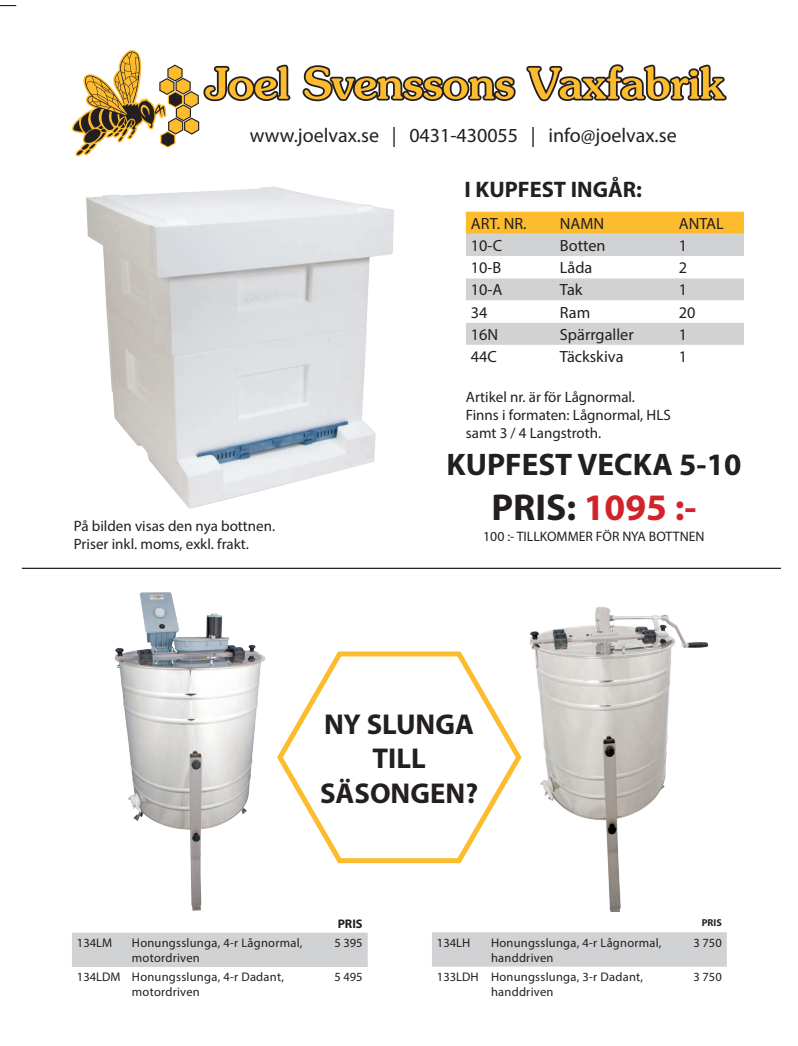
<style>
.page{position:relative;width:798px;height:1046px;background:#fff}
.page>*{position:absolute;margin:0;border:0;box-sizing:border-box;transform-origin:0 0}
.t1{font:700 37.5px "Myriad Pro";color:#d1232a}
.t2{font:700 31.25px "Myriad Pro";color:#231f20}
.t3{font:700 28.75px/34.5px "Myriad Pro";color:#231f20;text-align:center}
.t4{font:700 22.5px "Myriad Pro";color:#231f20}
.t5{font:20px "Myriad Pro";color:#231f20}
.t6{font:16.25px "Myriad Pro";color:#231f20}
.t7{font:15px/18px "Myriad Pro";color:#231f20}
.t8{font:13.75px "Myriad Pro";color:#231f20}
.t9{font:12.5px/15px "Myriad Pro";letter-spacing:.02em;color:#231f20}
.t10{font:700 12.5px "Myriad Pro";color:#231f20}
.t11{font:700 10px "Myriad Pro";color:#231f20}
.s1{color:#231f20}
</style>
<div class="page">
<svg style="left:72px;top:51px;width:654px;height:97px"></svg>
<img style="left:114px;top:592px;width:152px;height:319px">
<div style="left:72px;top:932px;width:295px;height:35px;background:#d1d2d4"></div>
<img style="left:75px;top:148px;width:319px;height:361px">
<svg style="left:465px;top:212px;width:278px;height:133px"></svg>
<div style="left:432px;top:932px;width:294px;height:35px;background:#d1d2d4"></div>
<img style="left:529px;top:607px;width:180px;height:304px">
<hr style="left:22px;top:567px;width:758px;height:2px;background:#231f20">
<svg style="left:277px;top:651px;width:245px;height:213px"></svg>
<svg style="left:0;top:5px;width:16px;height:1px"></svg>
<h3 class="t5" style="left:250px;top:122px;width:428px">www.joelvax.se | 0431-430055 | info@joelvax.se</h3>
<h3 class="t4" style="left:464px;top:174px;width:179px">I KUPFEST INGÅR:</h3>
<h3 class="t6" style="left:470px;top:213px;width:57px">ART. NR.</h3>
<h3 class="t6" style="left:559px;top:213px;width:46px">NAMN</h3>
<h3 class="t6" style="left:678px;top:213px;width:47px">ANTAL</h3>
<h3 class="t6" style="left:470px;top:235px;width:33px">10-C</h3>
<h3 class="t6" style="left:559px;top:235px;width:47px">Botten</h3>
<h3 class="t6" style="left:678px;top:235px;width:10px">1</h3>
<h3 class="t6" style="left:470px;top:258px;width:32px">10-B</h3>
<h3 class="t6" style="left:559px;top:258px;width:34px">Låda</h3>
<h3 class="t6" style="left:678px;top:258px;width:10px">2</h3>
<h3 class="t6" style="left:470px;top:280px;width:33px">10-A</h3>
<h3 class="t6" style="left:559px;top:280px;width:24px">Tak</h3>
<h3 class="t6" style="left:678px;top:280px;width:10px">1</h3>
<h3 class="t6" style="left:470px;top:302px;width:18px">34</h3>
<h3 class="t6" style="left:559px;top:302px;width:32px">Ram</h3>
<h3 class="t6" style="left:678px;top:302px;width:18px">20</h3>
<h3 class="t6" style="left:470px;top:324px;width:29px">16N</h3>
<h3 class="t6" style="left:559px;top:324px;width:75px">Spärrgaller</h3>
<h3 class="t6" style="left:678px;top:324px;width:10px">1</h3>
<h3 class="t6" style="left:470px;top:346px;width:28px">44C</h3>
<h3 class="t6" style="left:559px;top:346px;width:65px">Täckskiva</h3>
<h3 class="t6" style="left:678px;top:346px;width:10px">1</h3>
<p class="t7" style="left:74px;top:516px;width:203px">På bilden visas den nya bottnen.<br>Priser inkl. moms, exkl. frakt.</p>
<p class="t7" style="left:465px;top:388px;width:206px">Artikel nr. är för Lågnormal.<br>Finns i formaten: Lågnormal, HLS samt 3 / 4 Langstroth.</p>
<h2 class="t2" style="left:446px;top:443px;width:296px">KUPFEST VECKA 5-10</h2>
<h1 class="t1" style="left:491px;top:482px;width:206px"><span class="s1">PRIS:</span> 1095 :-</h1>
<p class="t8" style="left:483px;top:528px;width:223px">100 :- TILLKOMMER FÖR NYA BOTTNEN</p>
<h3 class="t3" style="left:320px;top:705px;width:159px">NY SLUNGA<br>TILL<br>SÄSONGEN?</h3>
<p class="t10" style="left:337px;top:915px;width:26px">PRIS</p>
<p class="t11" style="left:701px;top:915px;width:21px">PRIS</p>
<p class="t9" style="left:77px;top:934px;width:37px">134LM</p>
<p class="t9" style="left:132px;top:934px;width:172px">Honungsslunga, 4-r Lågnormal, motordriven</p>
<p class="t9" style="left:334px;top:934px;width:30px">5 395</p>
<p class="t9" style="left:132px;top:969px;width:153px;text-indent:-55px">134LDM Honungsslunga, 4-r Dadant, motordriven</p>
<p class="t9" style="left:334px;top:969px;width:30px">5 495</p>
<p class="t9" style="left:437px;top:934px;width:35px">134LH</p>
<p class="t9" style="left:491px;top:934px;width:172px">Honungsslunga, 4-r Lågnormal, handdriven</p>
<p class="t9" style="left:693px;top:934px;width:30px">3 750</p>
<p class="t9" style="left:491px;top:968px;width:153px;text-indent:-54px">133LDH Honungsslunga, 3-r Dadant, handdriven</p>
<p class="t9" style="left:693px;top:968px;width:30px">3 750</p>
</div>
